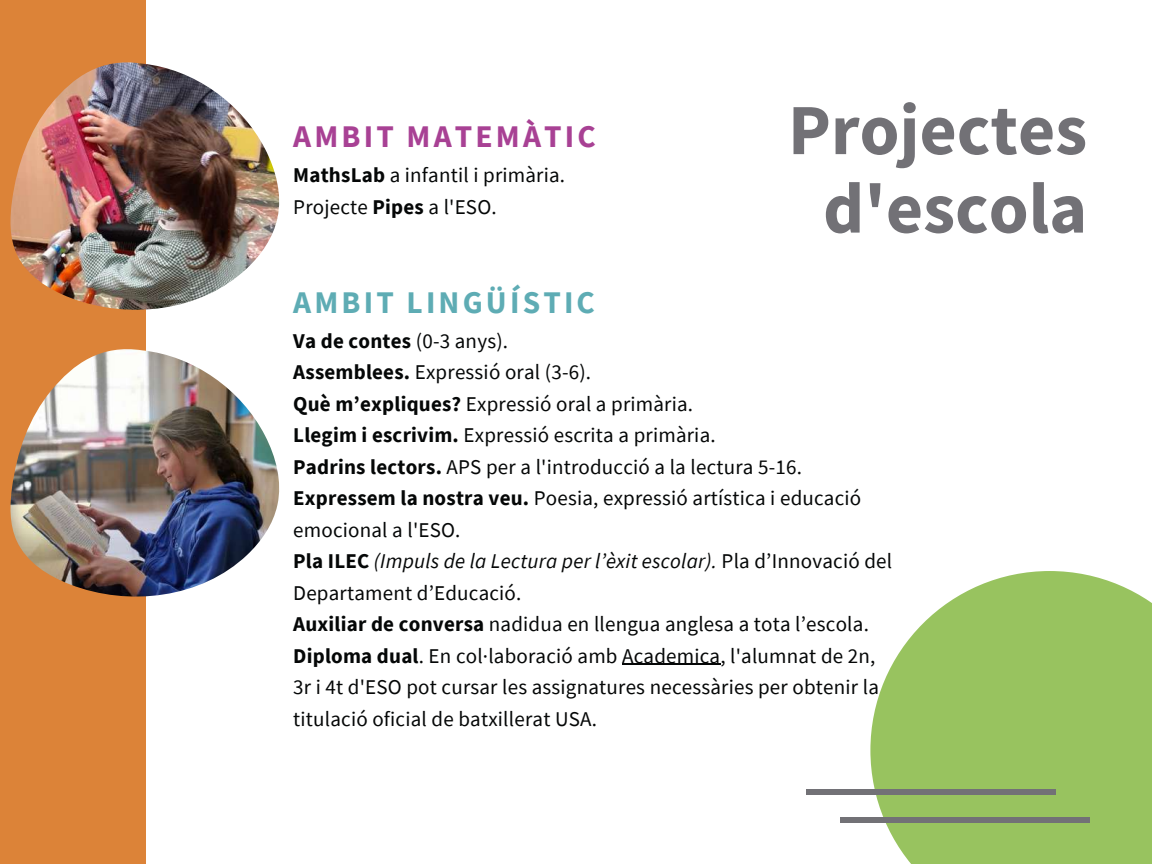
<style>
.page{position:relative;width:1152px;height:864px;background:#fff}
.page>*{position:absolute;margin:0;border:0;box-sizing:border-box;transform-origin:0 0}
.t1{font:700 72px/78.4px "Source Sans Pro";color:#727176;text-align:center}
.t2{font:700 31.5px "Source Sans Pro";letter-spacing:.1em;color:#5eacb4}
.t3{font:700 31.5px "Source Sans Pro";letter-spacing:.1em;color:#a84194}
.t4{font:21px/31.5px "Source Sans Pro";letter-spacing:.01em;color:#050707}
.s1{font-weight:700}
.s2{font-style:italic}
</style>
<div class="page">
<div style="left:0;top:0;width:146px;height:864px;background:#dc8338"></div>
<div style="left:870px;top:571px;width:282px;height:293px;background:#98c35f"></div>
<div style="left:806px;top:790px;width:250px;height:5px;background:#727176"></div>
<div style="left:840px;top:817px;width:249px;height:6px;background:#727176"></div>
<img style="left:10px;top:62px;width:270px;height:248px">
<hr style="left:622px;top:664px;width:98px;height:1px;background:#050707">
<img style="left:10px;top:349px;width:269px;height:248px">
<h2 class="t3" style="left:293px;top:116px;width:304px">AMBIT MATEMÀTIC</h2>
<p class="t4" style="left:293px;top:159px;width:273px"><span class="s1">MathsLab</span> a infantil i primària.<br>Projecte <span class="s1">Pipes</span> a l'ESO.</p>
<h1 class="t1" style="left:788px;top:89px;width:301px">Projectes d'escola</h1>
<h2 class="t2" style="left:293px;top:282px;width:303px">AMBIT LINGÜÍSTIC</h2>
<p class="t4" style="left:293px;top:324px;width:600px"><span class="s1">Va de contes</span> (0-3 anys).<br><span class="s1">Assemblees.</span> Expressió oral (3-6).<br><span class="s1">Què m’expliques?</span> Expressió oral a primària.<br><span class="s1">Llegim i escrivim.</span> Expressió escrita a primària.<br><span class="s1">Padrins lectors.</span> APS per a l'introducció a la lectura 5-16.<br><span class="s1">Expressem la nostra veu.</span> Poesia, expressió artística i educació emocional a l'ESO.<br><span class="s1">Pla ILEC</span> <span class="s2">(Impuls de la Lectura per l’èxit escolar).</span> Pla d’Innovació del Departament d’Educació.<br><span class="s1">Auxiliar de conversa</span> nadidua en llengua anglesa a tota l’escola.<br><span class="s1">Diploma dual</span>. En col·laboració amb Academica, l'alumnat de 2n, 3r i 4t d'ESO pot cursar les assignatures necessàries per obtenir la titulació oficial de batxillerat USA.</p>
</div>
